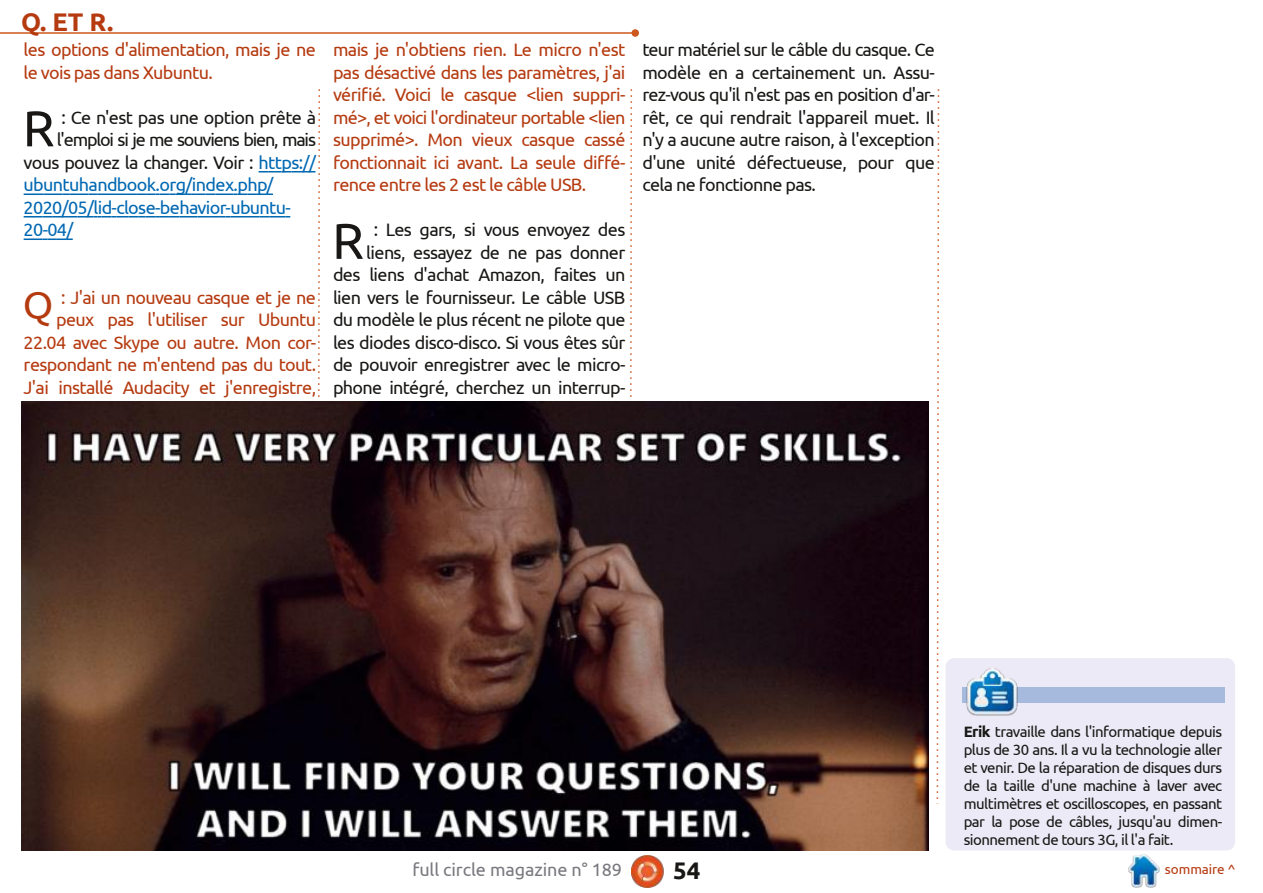
<style>
.page{position:relative;width:1263px;height:893px;background:#fff}
.page>*{position:absolute;margin:0;border:0;box-sizing:border-box;transform-origin:0 0}
.t1{font:50.1px "Ubuntu";color:#181715}
.t2{font:700 25.5px "Ubuntu";color:#b53a10}
.t3{font:700 24px "Ubuntu";color:#181715}
.t4{font:18px/22.5px "Ubuntu";letter-spacing:-.035em;color:#181715;text-align:right}
.t5{font:18px/22.5px "Ubuntu";letter-spacing:-.035em;color:#b53a10}
.t6{font:18px "Ubuntu";letter-spacing:-.035em;color:#0068b2}
.t7{font:18px "Ubuntu";letter-spacing:-.065em;color:#181715}
.t8{font:18px "Ubuntu";letter-spacing:-.005em;color:#79797f}
.t9{font:15px/18px "Ubuntu";letter-spacing:-.035em;color:#181715;text-align:justify}
.t10{font:13.5px "Ubuntu";letter-spacing:-.005em;color:#b53a10}
.s1{color:#0068b2}
.s2{font-size:39.45px}
.s3{font-weight:700}
</style>
<div class="page">
<img style="left:631px;top:855px;width:33px;height:33px">
<img style="left:1128px;top:855px;width:32px;height:32px">
<hr style="left:0;top:32px;width:635px;height:2px;background:#cd581e">
<div style="left:631px;top:29px;width:8px;height:8px;background:#cd581e;border-radius:50%"></div>
<svg style="left:629px;top:89px;width:4px;height:313px"></svg>
<svg style="left:936px;top:89px;width:4px;height:715px"></svg>
<div style="left:946px;top:658px;width:289px;height:192px;background:#ebeaf6;border-radius:9px"></div>
<div style="left:962px;top:687px;width:262px;height:16px;background:#a5badd"></div>
<img style="left:966px;top:668px;width:51px;height:48px">
<svg style="left:24px;top:89px;width:297px;height:313px"></svg>
<img style="left:21px;top:402px;width:907px;height:448px">
<h2 class="t2" style="left:21px;top:7px;width:94px">Q. ET R.</h2>
<p class="t5" style="left:24px;top:38px;width:294px">les options d'alimentation, mais je ne le vois pas dans Xubuntu.</p>
<h1 class="t1" style="left:23px;top:100px;width:33px">R</h1>
<p class="t4" style="left:62px;top:106px;width:256px">: Ce n'est pas une option prête à</p>
<p class="t7" style="left:57px;top:130px;width:261px">l'emploi si je me souviens bien, mais</p>
<p class="t4" style="left:24px;top:151px;width:294px">vous pouvez la changer. Voir : <span class="s1">https://</span></p>
<p class="t6" style="left:24px;top:175px;width:251px">ubuntuhandbook.org/index.php/</p>
<p class="t6" style="left:24px;top:197px;width:269px">2020/05/lid-close-behavior-ubuntu-</p>
<p class="t6" style="left:24px;top:220px;width:51px">20-04/</p>
<p class="t5" style="left:23px;top:286px;width:295px;text-align:right"><span class="s2">Q</span> : J'ai un nouveau casque et je ne peux pas l'utiliser sur Ubuntu 22.04 avec Skype ou autre. Mon cor&shy;respondant ne m'entend pas du tout.<br>J'ai installé Audacity et j'enregistre,</p>
<p class="t5" style="left:333px;top:38px;width:294px;text-align:justify">mais je n'obtiens rien. Le micro n'est pas désactivé dans les paramètres, j'ai vérifié. Voici le casque &lt;lien suppri&shy;mé&gt;, et voici l'ordinateur portable &lt;lien supprimé&gt;. Mon vieux casque cassé fonctionnait ici avant. La seule diffé&shy;rence entre les 2 est le câble USB.</p>
<h1 class="t1" style="left:332px;top:212px;width:33px">R</h1>
<p class="t4" style="left:333px;top:218px;width:294px">: Les gars, si vous envoyez des liens, essayez de ne pas donner<br>des liens d'achat Amazon, faites un lien vers le fournisseur. Le câble USB du modèle le plus récent ne pilote que les diodes disco-disco. Si vous êtes sûr de pouvoir enregistrer avec le micro&shy;phone intégré, cherchez un interrup-</p>
<p class="t4" style="left:642px;top:38px;width:294px;text-align:justify">teur matériel sur le câble du casque. Ce modèle en a certainement un. Assu&shy;rez-vous qu'il n'est pas en position d'ar&shy;rêt, ce qui rendrait l'appareil muet. Il n'y a aucune autre raison, à l'exception d'une unité défectueuse, pour que cela ne fonctionne pas.</p>
<p class="t9" style="left:964px;top:723px;width:260px"><span class="s3">Erik</span> travaille dans l'informatique depuis plus de 30 ans. Il a vu la technologie aller et venir. De la réparation de disques durs de la taille d'une machine à laver avec multimètres et oscilloscopes, en passant par la pose de câbles, jusqu'au dimen&shy;sionnement de tours 3G, il l'a fait.</p>
<p class="t8" style="left:412px;top:859px;width:211px">full circle magazine n° 189</p>
<h3 class="t3" style="left:673px;top:857px;width:29px">54</h3>
<p class="t10" style="left:1165px;top:861px;width:72px">sommaire ^</p>
</div>
